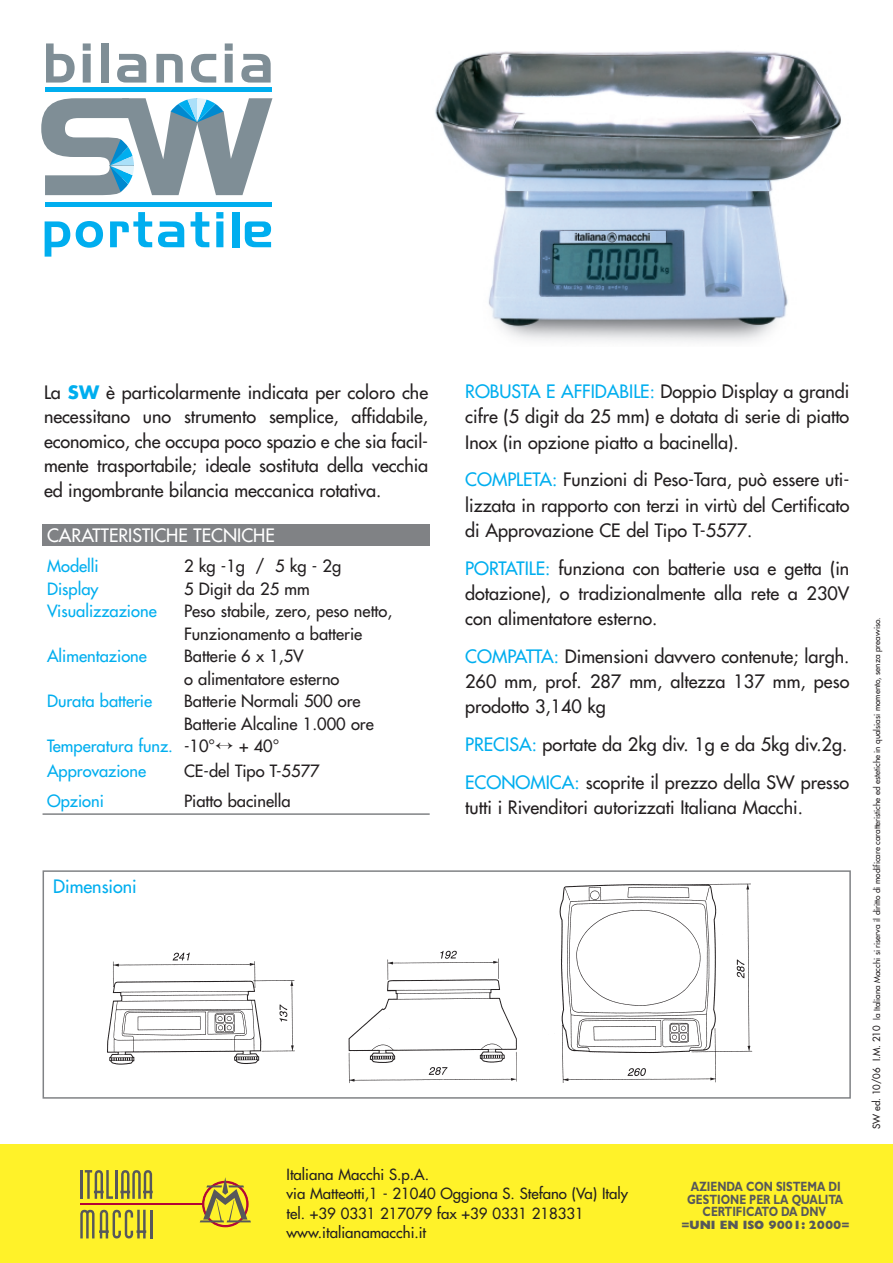
<style>
.page{position:relative;width:893px;height:1263px;background:#fff}
.page>*{position:absolute;margin:0;border:0;box-sizing:border-box;transform-origin:0 0}
.t1{font:18px/25.2px "Futura";color:#231f20;text-align:justify}
.t2{font:18px "Futura";color:#fff}
.t3{font:18px "Futura";color:#00aeef}
.t4{font:16.5px/22.5px "Futura";color:#231f20}
.t5{font:16.5px "Futura";color:#00aeef}
.t6{font:15px/19.5px "Futura";color:#231f20}
.t7{font:700 13.5px/12.9px "Gill Sans";color:#57585a;text-align:center;scale:.8 1}
.t8{font:800 12.15px "Gill Sans";color:#57585a}
.t9{font:8.25px "Futura";letter-spacing:-.005em;color:#231f20}
.s1{font-weight:700;color:#00aeef}
.s2{color:#231f20}
.s3{color:#00aeef}
.s4{font-size:9.75px}
</style>
<div class="page">
<div style="left:43px;top:524px;width:386px;height:21px;background:#808285"></div>
<img style="left:107px;top:883px;width:646px;height:200px">
<div style="left:43px;top:870px;width:807px;height:229px;border:2px solid #808285"></div>
<hr style="left:43px;top:813px;width:386px;height:2px;background:#808285">
<svg style="left:41px;top:98px;width:232px;height:98px"></svg>
<hr style="left:45px;top:88px;width:226px;height:4px;background:#00aeef">
<hr style="left:45px;top:202px;width:226px;height:4px;background:#00aeef">
<svg style="left:46px;top:43px;width:29px;height:40px"></svg>
<svg style="left:83px;top:43px;width:8px;height:40px"></svg>
<div style="left:101px;top:43px;width:7px;height:40px;background:#7f8e96"></div>
<svg style="left:117px;top:54px;width:29px;height:29px"></svg>
<svg style="left:156px;top:54px;width:27px;height:29px"></svg>
<svg style="left:191px;top:54px;width:25px;height:29px"></svg>
<svg style="left:225px;top:43px;width:8px;height:40px"></svg>
<svg style="left:241px;top:54px;width:30px;height:29px"></svg>
<svg style="left:45px;top:221px;width:25px;height:36px"></svg>
<svg style="left:76px;top:221px;width:27px;height:27px"></svg>
<svg style="left:110px;top:212px;width:42px;height:35px"></svg>
<svg style="left:158px;top:221px;width:26px;height:26px"></svg>
<svg style="left:190px;top:212px;width:19px;height:35px"></svg>
<svg style="left:216px;top:212px;width:7px;height:35px"></svg>
<div style="left:232px;top:212px;width:7px;height:35px;background:#00aeef"></div>
<svg style="left:245px;top:221px;width:26px;height:26px"></svg>
<img style="left:435px;top:50px;width:406px;height:292px">
<div style="left:0;top:1144px;width:892px;height:119px;background:#fff229"></div>
<hr style="left:80px;top:1203px;width:122px;height:2px;background:#b30437">
<svg style="left:200px;top:1177px;width:51px;height:50px"></svg>
<hr style="left:80px;top:1170px;width:2px;height:29px;background:#57585a">
<hr style="left:115px;top:1170px;width:3px;height:29px;background:#57585a">
<svg style="left:85px;top:1170px;width:28px;height:29px"></svg>
<svg style="left:120px;top:1170px;width:33px;height:29px"></svg>
<hr style="left:150px;top:1210px;width:2px;height:28px;background:#57585a">
<svg style="left:80px;top:1210px;width:66px;height:28px"></svg>
<p class="t1" style="left:44px;top:381px;width:385px;line-height:24.6px">La <span class="s1">SW</span> è particolarmente indicata per coloro che necessitano uno strumento semplice, affidabile, economico, che occupa poco spazio e che sia facil&shy;mente trasportabile; ideale sostituta della vecchia ed ingombrante bilancia meccanica rotativa.</p>
<p class="t2" style="left:47px;top:526px;width:229px">CARATTERISTICHE TECNICHE</p>
<p class="t5" style="left:47px;top:558px;width:53px">Modelli</p>
<p class="t4" style="left:184px;top:556px;width:159px">2 kg -1g / 5 kg - 2g</p>
<p class="t5" style="left:47px;top:580px;width:53px">Display</p>
<p class="t4" style="left:184px;top:579px;width:127px">5 Digit da 25 mm</p>
<p class="t5" style="left:47px;top:603px;width:111px">Visualizzazione</p>
<p class="t4" style="left:184px;top:601px;width:210px">Peso stabile, zero, peso netto,<br>Funzionamento a batterie</p>
<p class="t5" style="left:47px;top:648px;width:101px">Alimentazione</p>
<p class="t4" style="left:184px;top:646px;width:157px">Batterie 6 x 1,5V<br>o alimentatore esterno</p>
<p class="t5" style="left:47px;top:693px;width:107px">Durata batterie</p>
<p class="t4" style="left:184px;top:691px;width:178px">Batterie Normali 500 ore</p>
<p class="t4" style="left:184px;top:713px;width:191px">Batterie Alcaline 1.000 ore</p>
<p class="t5" style="left:47px;top:738px;width:234px">Temperatura funz. <span class="s2">-10°↔ + 40°</span></p>
<p class="t5" style="left:47px;top:762px;width:101px">Approvazione</p>
<p class="t4" style="left:184px;top:760px;width:137px">CE-del Tipo T-5577</p>
<p class="t5" style="left:47px;top:792px;width:58px">Opzioni</p>
<p class="t4" style="left:184px;top:790px;width:108px">Piatto bacinella</p>
<p class="t3" style="left:53px;top:877px;width:85px">Dimensioni</p>
<p class="t1" style="left:465px;top:380px;width:385px"><span class="s3">ROBUSTA E AFFIDABILE:</span> Doppio Display a grandi cifre (5 digit da 25 mm) e dotata di serie di piatto Inox (in opzione piatto a bacinella).</p>
<p class="t1" style="left:465px;top:468px;width:385px"><span class="s3">COMPLETA:</span> Funzioni di Peso-Tara, può essere uti&shy;lizzata in rapporto con terzi in virtù del Certificato di Approvazione CE del Tipo T-5577.</p>
<p class="t1" style="left:465px;top:557px;width:385px"><span class="s3">PORTATILE:</span> funziona con batterie usa e getta (in dotazione), o tradizionalmente alla rete a 230V con alimentatore esterno.</p>
<p class="t1" style="left:465px;top:645px;width:385px"><span class="s3">COMPATTA:</span> Dimensioni davvero contenute; largh.<br>260 mm, prof. 287 mm, altezza 137 mm, peso prodotto 3,140 kg</p>
<p class="t1" style="left:465px;top:727px;width:385px;line-height:37.8px"><span class="s3">PRECISA:</span> portate da 2kg div. 1g e da 5kg div.2g.<br><span class="s3">ECONOMICA:</span> scoprite il prezzo della SW presso</p>
<p class="t1" style="left:465px;top:796px;width:339px">tutti i Rivenditori autorizzati Italiana Macchi.</p>
<p class="t6" style="left:286px;top:1166px;width:343px">Italiana Macchi S.p.A.<br>via Matteotti,1 - 21040 Oggiona S. Stefano (Va) Italy tel. +39 0331 217079 fax +39 0331 218331 www.italianamacchi.it</p>
<p class="t7" style="left:687px;top:1181px;width:197px">AZIENDA CON SISTEMA DI<br>GESTIONE PER LA QUALITA<br>CERTIFICATO DA DNV</p>
<p class="t8" style="left:681px;top:1221px;width:169px">=UNI EN ISO 9001: 2000=</p>
<p class="t9" style="left:872px;top:1129px;width:513px;rotate:-90deg"><span class="s4">SW ed. 10/06 I.M. 210</span> la Italiana Macchi si riserva il diritto di modificare caratteristiche ed estetiche in qualsiasi momento, senza preavviso.</p>
</div>
